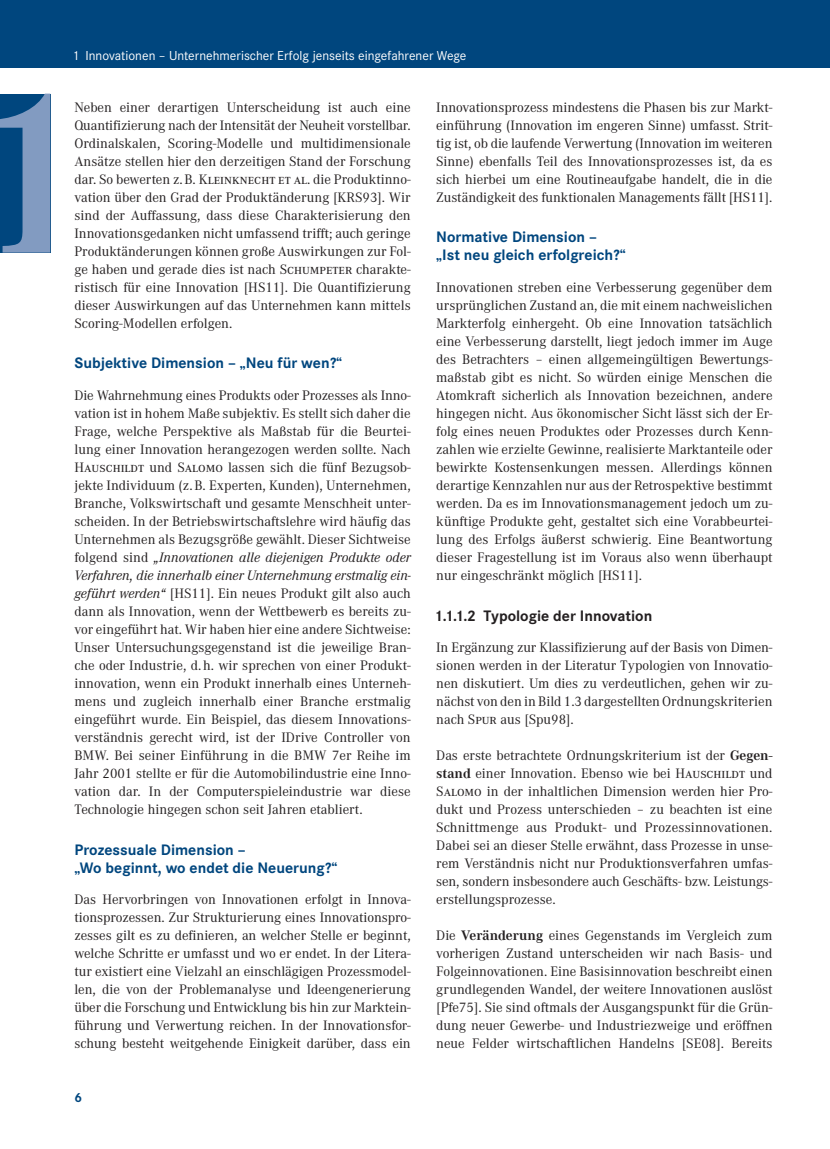
<style>
.page{position:relative;width:830px;height:1149px;background:#fff}
.page>*{position:absolute;margin:0;border:0;box-sizing:border-box;transform-origin:0 0}
.t1{font:700 15.75px/18px "Corporate S Pro";color:#00467e}
.t2{font:700 15.75px "Corporate S Pro";color:#231f20}
.t3{font:14.25px/18px "Corporate A Pro";color:#231f20;text-align:justify}
.t4{font:13.5px "Corporate S Pro";color:#fff}
.t5{font:700 13.5px "Corporate S Pro";color:#00467e}
.s1{font-style:italic}
.s2{font-weight:700}
</style>
<div class="page">
<div style="left:0;top:0;width:829px;height:68px;background:#00467e"></div>
<svg style="left:0;top:94px;width:50px;height:158px;background:#4976a4"></svg>
<p class="t4" style="left:74px;top:45px;width:393px">1 Innovationen – Unternehmerischer Erfolg jenseits eingefahrener Wege</p>
<p class="t3" style="left:74px;top:97px;width:337px">Neben einer derartigen Unterscheidung ist auch eine Quantifizierung nach der Intensität der Neuheit vorstellbar.<br>Ordinalskalen, Scoring-Modelle und multidimensionale Ansätze stellen hier den derzeitigen Stand der Forschung dar. So bewerten z. B. Kleinknecht et al. die Produktinno&shy;vation über den Grad der Produktänderung [KRS93]. Wir sind der Auffassung, dass diese Charakterisierung den Innovationsgedanken nicht umfassend trifft; auch geringe Produktänderungen können große Auswirkungen zur Fol&shy;ge haben und gerade dies ist nach Schumpeter charakte&shy;ristisch für eine Innovation [HS11]. Die Quantifizierung dieser Auswirkungen auf das Unternehmen kann mittels Scoring-Modellen erfolgen.</p>
<p class="t1" style="left:74px;top:353px;width:269px">Subjektive Dimension – „Neu für wen?“</p>
<p class="t3" style="left:74px;top:385px;width:338px">Die Wahrnehmung eines Produkts oder Prozesses als Inno&shy;vation ist in hohem Maße subjektiv. Es stellt sich daher die Frage, welche Perspektive als Maßstab für die Beurtei&shy;lung einer Innovation herangezogen werden sollte. Nach Hauschildt und Salomo lassen sich die fünf Bezugsob&shy;jekte Individuum (z. B. Experten, Kunden), Unternehmen, Branche, Volkswirtschaft und gesamte Menschheit unter&shy;scheiden. In der Betriebswirtschaftslehre wird häufig das Unternehmen als Bezugsgröße gewählt. Dieser Sichtweise folgend sind <span class="s1">„Innovationen alle diejenigen Produkte oder Verfahren, die innerhalb einer Unternehmung erstmalig ein&shy;geführt werden“</span> [HS11]. Ein neues Produkt gilt also auch dann als Innovation, wenn der Wettbewerb es bereits zu&shy;vor eingeführt hat. Wir haben hier eine andere Sichtweise:<br>Unser Untersuchungsgegenstand ist die jeweilige Bran&shy;che oder Industrie, d. h. wir sprechen von einer Produkt&shy;innovation, wenn ein Produkt innerhalb eines Unterneh&shy;mens und zugleich innerhalb einer Branche erstmalig eingeführt wurde. Ein Beispiel, das diesem Innovations&shy;verständnis gerecht wird, ist der IDrive Controller von BMW. Bei seiner Einführung in die BMW 7er Reihe im Jahr 2001 stellte er für die Automobilindustrie eine Inno&shy;vation dar. In der Computerspieleindustrie war diese Technologie hingegen schon seit Jahren etabliert.</p>
<p class="t1" style="left:74px;top:839px;width:264px">Prozessuale Dimension –<br>„Wo beginnt, wo endet die Neuerung?“</p>
<p class="t3" style="left:74px;top:889px;width:337px">Das Hervorbringen von Innovationen erfolgt in Innova&shy;tionsprozessen. Zur Strukturierung eines Innovationspro&shy;zesses gilt es zu definieren, an welcher Stelle er beginnt, welche Schritte er umfasst und wo er endet. In der Litera&shy;tur existiert eine Vielzahl an einschlägigen Prozessmodel&shy;len, die von der Problemanalyse und Ideengenerierung über die Forschung und Entwicklung bis hin zur Marktein&shy;führung und Verwertung reichen. In der Innovationsfor&shy;schung besteht weitgehende Einigkeit darüber, dass ein</p>
<p class="t5" style="left:74px;top:1086px;width:9px">6</p>
<p class="t3" style="left:436px;top:97px;width:337px">Innovationsprozess mindestens die Phasen bis zur Markt&shy;einführung (Innovation im engeren Sinne) umfasst. Strit&shy;tig ist, ob die laufende Verwertung (Innovation im weiteren Sinne) ebenfalls Teil des Innovationsprozesses ist, da es sich hierbei um eine Routineaufgabe handelt, die in die Zuständigkeit des funktionalen Managements fällt [HS11].</p>
<p class="t1" style="left:436px;top:227px;width:191px">Normative Dimension –<br>„Ist neu gleich erfolgreich?“</p>
<p class="t3" style="left:436px;top:277px;width:337px">Innovationen streben eine Verbesserung gegenüber dem ursprünglichen Zustand an, die mit einem nachweislichen Markterfolg einhergeht. Ob eine Innovation tatsächlich eine Verbesserung darstellt, liegt jedoch immer im Auge des Betrachters – einen allgemeingültigen Bewertungs&shy;maßstab gibt es nicht. So würden einige Menschen die Atomkraft sicherlich als Innovation bezeichnen, andere hingegen nicht. Aus ökonomischer Sicht lässt sich der Er&shy;folg eines neuen Produktes oder Prozesses durch Kenn&shy;zahlen wie erzielte Gewinne, realisierte Marktanteile oder bewirkte Kostensenkungen messen. Allerdings können derartige Kennzahlen nur aus der Retrospektive bestimmt werden. Da es im Innovationsmanagement jedoch um zu&shy;künftige Produkte geht, gestaltet sich eine Vorabbeurtei&shy;lung des Erfolgs äußerst schwierig. Eine Beantwortung dieser Fragestellung ist im Voraus also wenn überhaupt nur eingeschränkt möglich [HS11].</p>
<p class="t2" style="left:436px;top:602px;width:217px">1.1.1.2 Typologie der Innovation</p>
<p class="t3" style="left:436px;top:637px;width:337px">In Ergänzung zur Klassifizierung auf der Basis von Dimen&shy;sionen werden in der Literatur Typologien von Innovatio&shy;nen diskutiert. Um dies zu verdeutlichen, gehen wir zu&shy;nächst von den in Bild 1.3 dargestellten Ordnungskriterien nach Spur aus [Spu98].</p>
<p class="t3" style="left:436px;top:745px;width:337px">Das erste betrachtete Ordnungskriterium ist der <span class="s2">Gegen&shy;stand</span> einer Innovation. Ebenso wie bei Hauschildt und Salomo in der inhaltlichen Dimension werden hier Pro&shy;dukt und Prozess unterschieden – zu beachten ist eine Schnittmenge aus Produkt- und Prozessinnovationen.<br>Dabei sei an dieser Stelle erwähnt, dass Prozesse in unse&shy;rem Verständnis nicht nur Produktionsverfahren umfas&shy;sen, sondern insbesondere auch Geschäfts- bzw. Leistungs&shy;erstellungsprozesse.</p>
<p class="t3" style="left:436px;top:925px;width:337px">Die <span class="s2">Veränderung</span> eines Gegenstands im Vergleich zum vorherigen Zustand unterscheiden wir nach Basis- und Folgeinnovationen. Eine Basisinnovation beschreibt einen grundlegenden Wandel, der weitere Innovationen auslöst [Pfe75]. Sie sind oftmals der Ausgangspunkt für die Grün&shy;dung neuer Gewerbe- und Industriezweige und eröffnen neue Felder wirtschaftlichen Handelns [SE08]. Bereits</p>
</div>
